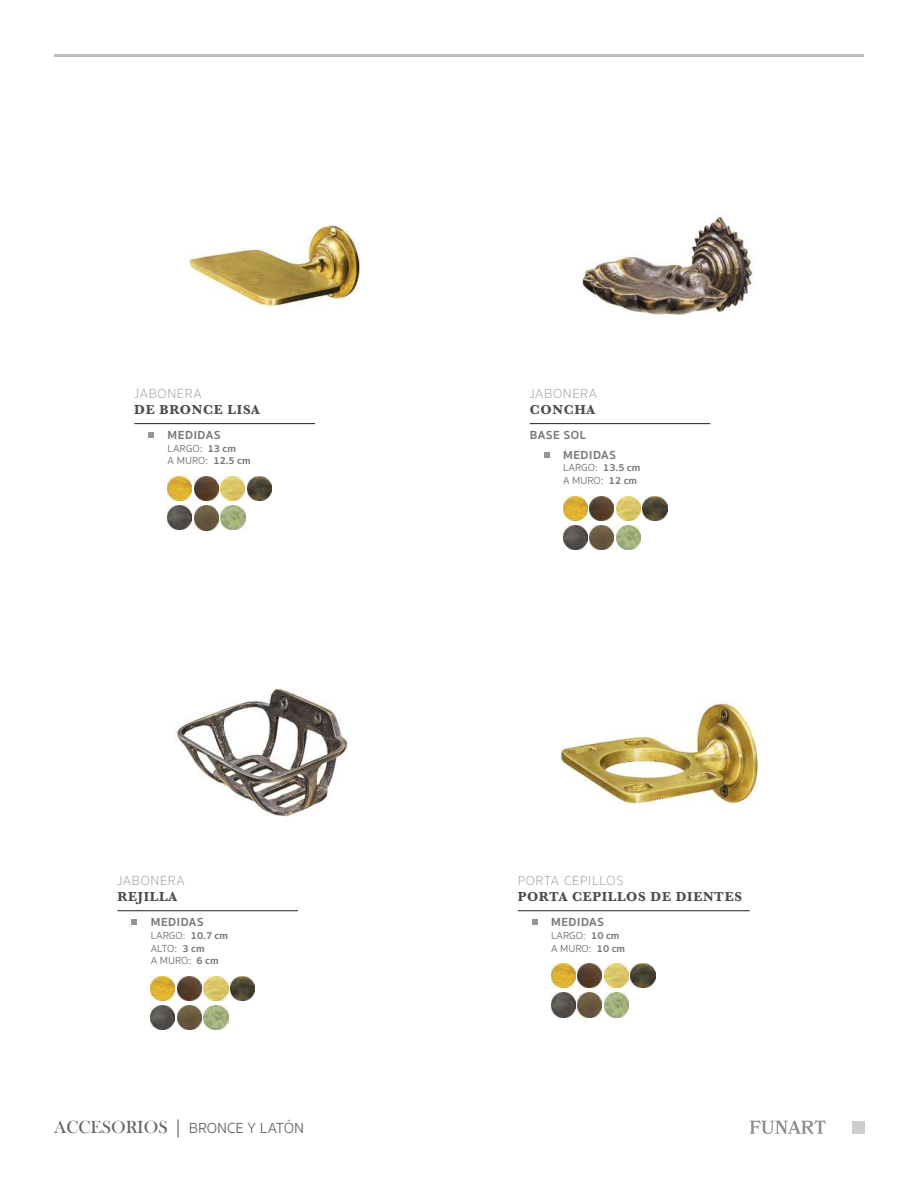
<style>
.page{position:relative;width:918px;height:1188px;background:#fff}
.page>*{position:absolute;margin:0;border:0;box-sizing:border-box;transform-origin:0 0}
.t1{font:300 15px "Sukhumvit Set";color:#636366}
.t2{font:700 13.5px "Baskerville";letter-spacing:.05em;color:#4b4c4d}
.t3{font:100 13.5px "Sukhumvit Set";letter-spacing:.05em;color:#939598}
.t4{font:700 12px "Sukhumvit Set";letter-spacing:.05em;color:#76787b}
.t5{font:10.5px/12.6px "Sukhumvit Set Text";color:#76787b}
.s1{font-family:"Sukhumvit Set";font-weight:700}
.s2{font-family:"Bask Old Face";font-weight:400;font-size:18px}
.s3{font-family:"Minion Pro";font-weight:400;font-size:18px}
</style>
<div class="page">
<svg style="left:750px;top:1120px;width:76px;height:14px"></svg>
<div style="left:852px;top:1121px;width:12px;height:13px;background:#cdcdcd"></div>
<hr style="left:54px;top:54px;width:810px;height:3px;background:#bcbdc0">
<img style="left:175px;top:688px;width:173px;height:129px">
<img style="left:560px;top:701px;width:200px;height:104px">
<img style="left:188px;top:225px;width:173px;height:81px">
<img style="left:581px;top:215px;width:173px;height:101px">
<hr style="left:117px;top:910px;width:181px;height:1px;background:#231f20">
<hr style="left:518px;top:910px;width:232px;height:1px;background:#231f20">
<hr style="left:134px;top:423px;width:181px;height:1px;background:#231f20">
<hr style="left:530px;top:423px;width:180px;height:1px;background:#231f20">
<svg style="left:132px;top:920px;width:5px;height:5px"></svg>
<svg style="left:532px;top:920px;width:6px;height:5px"></svg>
<svg style="left:148px;top:432px;width:6px;height:6px"></svg>
<svg style="left:544px;top:452px;width:6px;height:6px"></svg>
<img style="left:177px;top:1006px;width:24px;height:24px">
<img style="left:578px;top:993px;width:24px;height:24px">
<img style="left:194px;top:506px;width:24px;height:24px">
<img style="left:590px;top:525px;width:24px;height:25px">
<img style="left:231px;top:977px;width:24px;height:24px">
<img style="left:631px;top:964px;width:24px;height:24px">
<img style="left:247px;top:477px;width:25px;height:24px">
<img style="left:643px;top:496px;width:24px;height:24px">
<img style="left:177px;top:977px;width:24px;height:24px">
<img style="left:578px;top:964px;width:24px;height:24px">
<img style="left:194px;top:477px;width:24px;height:24px">
<img style="left:590px;top:496px;width:24px;height:24px">
<img style="left:151px;top:1006px;width:24px;height:24px">
<img style="left:551px;top:993px;width:24px;height:24px">
<img style="left:168px;top:506px;width:24px;height:24px">
<img style="left:563px;top:525px;width:24px;height:25px">
<img style="left:204px;top:1006px;width:24px;height:24px">
<img style="left:604px;top:993px;width:24px;height:24px">
<img style="left:221px;top:506px;width:24px;height:24px">
<img style="left:616px;top:525px;width:24px;height:25px">
<img style="left:151px;top:977px;width:24px;height:24px">
<img style="left:551px;top:964px;width:24px;height:24px">
<img style="left:168px;top:477px;width:24px;height:24px">
<img style="left:563px;top:496px;width:24px;height:24px">
<img style="left:204px;top:977px;width:24px;height:24px">
<img style="left:604px;top:964px;width:24px;height:24px">
<img style="left:221px;top:477px;width:24px;height:24px">
<img style="left:616px;top:496px;width:24px;height:24px">
<p class="t3" style="left:134px;top:384px;width:69px">JABONERA</p>
<p class="t2" style="left:134px;top:400px;width:127px">DE BRONCE LISA</p>
<p class="t3" style="left:530px;top:384px;width:69px">JABONERA</p>
<p class="t2" style="left:530px;top:400px;width:67px">CONCHA</p>
<p class="t4" style="left:168px;top:426px;width:54px">MEDIDAS</p>
<p class="t5" style="left:168px;top:442px;width:85px">LARGO: <span class="s1">13 cm<br></span>A MURO: <span class="s1">12.5 cm</span></p>
<p class="t4" style="left:563px;top:446px;width:54px">MEDIDAS</p>
<p class="t5" style="left:563px;top:462px;width:79px">LARGO: <span class="s1">13.5 cm<br></span>A MURO: <span class="s1">12 cm</span></p>
<p class="t4" style="left:530px;top:426px;width:58px">BASE SOL</p>
<p class="t3" style="left:117px;top:872px;width:69px">JABONERA</p>
<p class="t2" style="left:117px;top:888px;width:61px">REJILLA</p>
<p class="t4" style="left:151px;top:913px;width:54px">MEDIDAS</p>
<p class="t5" style="left:151px;top:930px;width:79px">LARGO: <span class="s1">10.7 cm<br></span>ALTO: <span class="s1">3 cm<br></span>A MURO: <span class="s1">6 cm</span></p>
<h1 class="t1" style="left:54px;top:1118px;width:251px"><span class="s2">ACCESORIOS</span> <span class="s3">|</span> BRONCE Y LATÓN</h1>
<p class="t3" style="left:518px;top:872px;width:107px">PORTA CEPILLOS</p>
<p class="t2" style="left:518px;top:888px;width:226px">PORTA CEPILLOS DE DIENTES</p>
<p class="t4" style="left:551px;top:913px;width:54px">MEDIDAS</p>
<p class="t5" style="left:551px;top:930px;width:76px">LARGO: <span class="s1">10 cm<br></span>A MURO: <span class="s1">10 cm</span></p>
</div>
